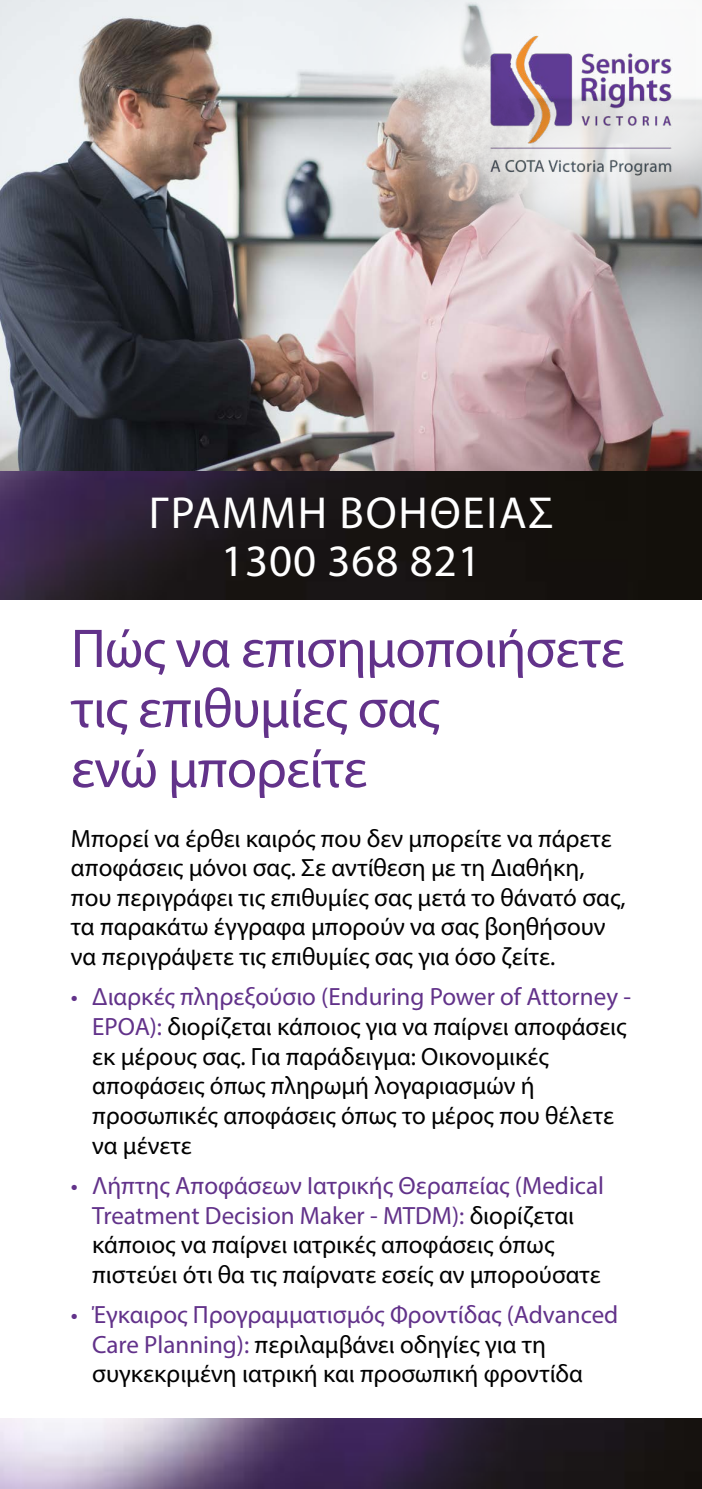
<style>
.page{position:relative;width:702px;height:1489px;background:#fff}
.page>*{position:absolute;margin:0;border:0;box-sizing:border-box;transform-origin:0 0}
.t1{font:55px/60px "Myriad Pro";letter-spacing:-.015em;color:#62328a}
.t2{font:45px/47.5px "Myriad Pro";letter-spacing:.04em;color:#fff;text-align:center}
.t3{font:25px/29.5px "Myriad Pro";color:#000}
.s1{color:#62328a}
</style>
<div class="page">
<img style="left:0;top:0;width:702px;height:471px">
<img style="left:461px;top:9px;width:234px;height:175px">
<img style="left:0;top:1418px;width:702px;height:70px">
<img style="left:0;top:471px;width:702px;height:128px">
<h2 class="t2" style="left:149px;top:488px;width:406px">ΓΡΑΜΜΉ ΒΟΉΘΕΙΑΣ<br>1300 368 821</h2>
<h1 class="t1" style="left:71px;top:617px;width:555px">Πώς να επισημοποιήσετε τις επιθυμίες σας<br>ενώ μπορείτε</h1>
<p class="t3" style="left:71px;top:823px;width:556px">Μπορεί να έρθει καιρός που δεν μπορείτε να πάρετε αποφάσεις μόνοι σας. Σε αντίθεση με τη Διαθήκη, που περιγράφει τις επιθυμίες σας μετά το θάνατό σας, τα παρακάτω έγγραφα μπορούν να σας βοηθήσουν να περιγράψετε τις επιθυμίες σας για όσο ζείτε.</p>
<p class="t3" style="left:92px;top:981px;width:540px;text-indent:-21px"><span class="s1">• Διαρκές πληρεξούσιο (Enduring Power of Attorney - EPOA):</span> διορίζεται κάποιος για να παίρνει αποφάσεις εκ μέρους σας. Για παράδειγμα: Οικονομικές αποφάσεις όπως πληρωμή λογαριασμών ή προσωπικές αποφάσεις όπως το μέρος που θέλετε να μένετε</p>
<p class="t3" style="left:92px;top:1170px;width:513px;text-indent:-21px"><span class="s1">• Λήπτης Αποφάσεων Ιατρικής Θεραπείας (Medical Treatment Decision Maker - MTDM):</span> διορίζεται κάποιος να παίρνει ιατρικές αποφάσεις όπως πιστεύει ότι θα τις παίρνατε εσείς αν μπορούσατε</p>
<p class="t3" style="left:92px;top:1299px;width:527px;text-indent:-21px"><span class="s1">• Έγκαιρος Προγραμματισμός Φροντίδας (Advanced<br>Care Planning):</span> περιλαμβάνει οδηγίες για τη συγκεκριμένη ιατρική και προσωπική φροντίδα</p>
</div>
